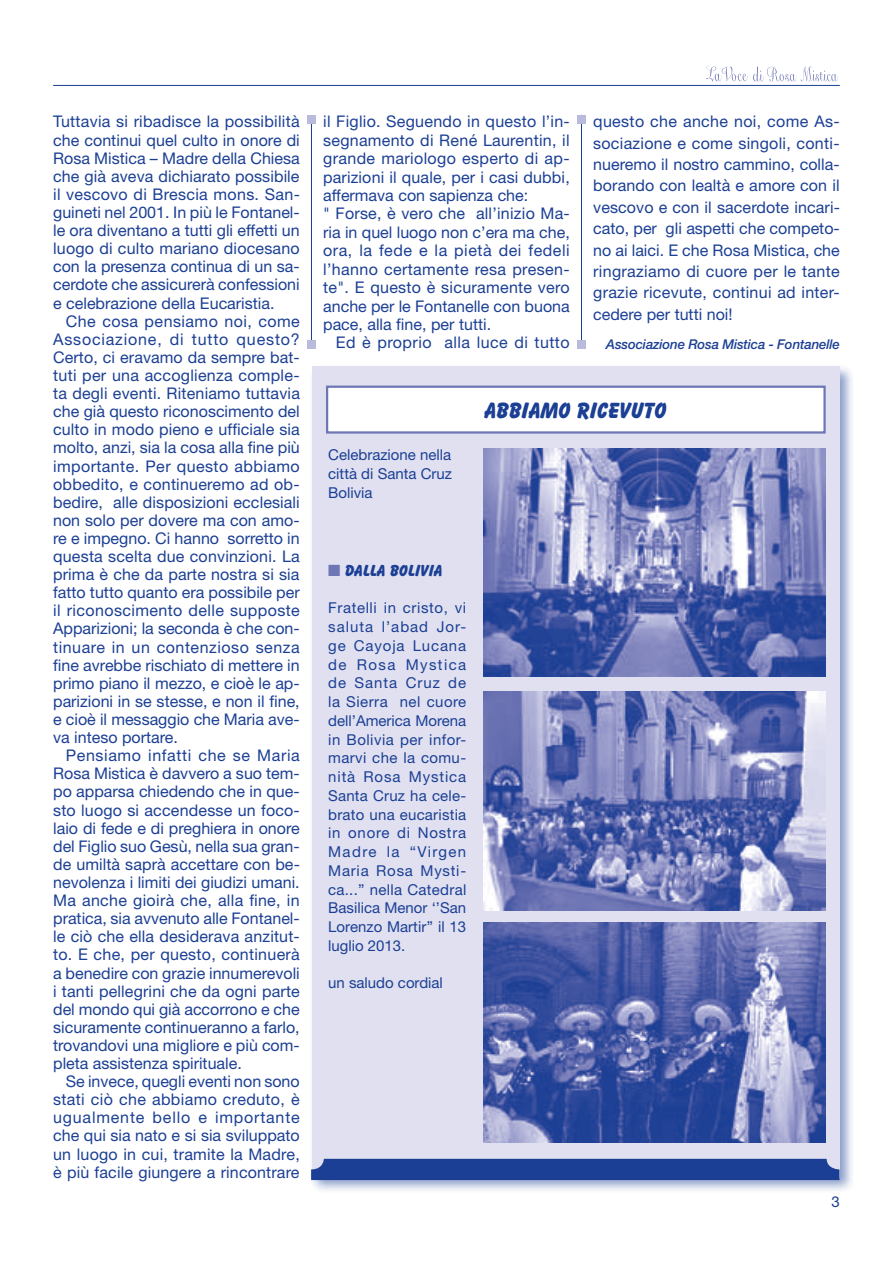
<style>
.page{position:relative;width:893px;height:1263px;background:#fff}
.page>*{position:absolute;margin:0;border:0;box-sizing:border-box;transform-origin:0 0}
.t1{font:800 22.5px "Balloon BT";color:#1b3f94}
.t2{font:800 16.2px "Balloon BT";color:#1b3f94}
.t3{font:16.05px/18.1px "Helvetica Neue";letter-spacing:.01em;color:#1b3f94;text-align:justify}
.t4{font:16.05px "Helvetica Neue";letter-spacing:.03em;color:#1b3f94}
.t5{font:15px/18.8px "Helvetica Neue";color:#1b3f94;text-align:justify}
.t6{font:italic 500 13.5px "Helvetica Neue";letter-spacing:-.01em;color:#1b3f94}
.s1{color:#6f76b5}
</style>
<div class="page">
<hr style="left:53px;top:85px;width:787px;height:1px;background:#1b3f94">
<svg style="left:706px;top:66px;width:132px;height:15px"></svg>
<hr style="left:311px;top:118px;width:1px;height:231px;background:#1b3f94">
<hr style="left:581px;top:115px;width:1px;height:234px;background:#1b3f94">
<div style="left:307px;top:115px;width:9px;height:8px;background:#b9badc"></div>
<div style="left:307px;top:340px;width:9px;height:9px;background:#b9badc"></div>
<div style="left:577px;top:115px;width:9px;height:8px;background:#b9badc"></div>
<div style="left:577px;top:340px;width:9px;height:9px;background:#b9badc"></div>
<div style="left:309px;top:363px;width:546px;height:830px;background:#1b3f94;opacity:.5"></div>
<div style="left:312px;top:366px;width:528px;height:812px;background:#e0e0f0"></div>
<div style="left:327px;top:387px;width:498px;height:45px;background:#fff"></div>
<div style="left:326px;top:386px;width:500px;height:48px;border:2px solid #6f76b5"></div>
<div style="left:311px;top:1159px;width:528px;height:21px;background:#1b3f94"></div>
<img style="left:483px;top:449px;width:343px;height:227px">
<img style="left:483px;top:691px;width:343px;height:220px">
<img style="left:483px;top:923px;width:343px;height:219px">
<p class="t3" style="left:53px;top:112px;width:248px">Tuttavia si ribadisce la possibilità che continui quel culto in onore di Rosa Mistica – Madre della Chiesa che già aveva dichiarato possibile il vescovo di Brescia mons. San&shy;guineti nel 2001. In più le Fontanel&shy;le ora diventano a tutti gli effetti un luogo di culto mariano diocesano con la presenza continua di un sa&shy;cerdote che assicurerà confessioni e celebrazione della Eucaristia.</p>
<p class="t3" style="left:53px;top:312px;width:248px;text-indent:13px">Che cosa pensiamo noi, come Associazione, di tutto questo?<br>Certo, ci eravamo da sempre bat&shy;tuti per una accoglienza comple&shy;ta degli eventi. Riteniamo tuttavia che già questo riconoscimento del culto in modo pieno e ufficiale sia molto, anzi, sia la cosa alla fine più importante. Per questo abbiamo obbedito, e continueremo ad ob&shy;bedire, alle disposizioni ecclesiali non solo per dovere ma con amo&shy;re e impegno. Ci hanno sorretto in questa scelta due convinzioni. La prima è che da parte nostra si sia fatto tutto quanto era possibile per il riconoscimento delle supposte Apparizioni; la seconda è che con&shy;tinuare in un contenzioso senza fine avrebbe rischiato di mettere in primo piano il mezzo, e cioè le ap&shy;parizioni in se stesse, e non il fine, e cioè il messaggio che Maria ave&shy;va inteso portare.</p>
<p class="t3" style="left:53px;top:746px;width:248px;text-indent:13px">Pensiamo infatti che se Maria Rosa Mistica è davvero a suo tem&shy;po apparsa chiedendo che in que&shy;sto luogo si accendesse un foco&shy;laio di fede e di preghiera in onore del Figlio suo Gesù, nella sua gran&shy;de umiltà saprà accettare con be&shy;nevolenza i limiti dei giudizi umani.<br>Ma anche gioirà che, alla fine, in pratica, sia avvenuto alle Fontanel&shy;le ciò che ella desiderava anzitut&shy;to. E che, per questo, continuerà a benedire con grazie innumerevoli i tanti pellegrini che da ogni parte del mondo qui già accorrono e che sicuramente continueranno a farlo, trovandovi una migliore e più com&shy;pleta assistenza spirituale.</p>
<p class="t3" style="left:53px;top:1072px;width:248px;text-indent:13px">Se invece, quegli eventi non sono stati ciò che abbiamo creduto, è ugualmente bello e importante che qui sia nato e si sia sviluppato un luogo in cui, tramite la Madre, è più facile giungere a rincontrare</p>
<p class="t3" style="left:323px;top:112px;width:248px;text-align:left">il Figlio. Seguendo in questo l’in&shy;segnamento di René Laurentin, il grande mariologo esperto di ap&shy;parizioni il quale, per i casi dubbi, affermava con sapienza che:<br>" Forse, è vero che all’inizio Ma&shy;ria in quel luogo non c’era ma che, ora, la fede e la pietà dei fedeli l’hanno certamente resa presen&shy;te". E questo è sicuramente vero anche per le Fontanelle con buona pace, alla fine, per tutti.</p>
<p class="t4" style="left:336px;top:333px;width:235px">Ed è proprio alla luce di tutto</p>
<p class="t3" style="left:593px;top:110px;width:248px;line-height:21.5px">questo che anche noi, come As&shy;sociazione e come singoli, conti&shy;nueremo il nostro cammino, colla&shy;borando con lealtà e amore con il vescovo e con il sacerdote incari&shy;cato, per gli aspetti che competo&shy;no ai laici. E che Rosa Mistica, che ringraziamo di cuore per le tante grazie ricevute, continui ad inter&shy;cedere per tutti noi!</p>
<p class="t6" style="left:606px;top:336px;width:235px">Associazione Rosa Mistica - Fontanelle</p>
<p class="t5" style="left:328px;top:445px;width:125px">Celebrazione nella città di Santa Cruz Bolivia</p>
<h1 class="t1" style="left:485px;top:397px;width:184px">ABBIAMO RICEVUTO</h1>
<p class="t2" style="left:328px;top:561px;width:116px"><span class="s1">■</span> DALLA BOLIVIA</p>
<p class="t5" style="left:328px;top:598px;width:140px">Fratelli in cristo, vi saluta l’abad Jor&shy;ge Cayoja Lucana de Rosa Mystica de Santa Cruz de la Sierra nel cuore dell’America Morena in Bolivia per infor&shy;marvi che la comu&shy;nità Rosa Mystica Santa Cruz ha cele&shy;brato una eucaristia in onore di Nostra Madre la “Virgen Maria Rosa Mysti&shy;ca...” nella Catedral Basilica Menor ‘’San Lorenzo Martir’’ il 13 luglio 2013.</p>
<p class="t5" style="left:328px;top:973px;width:116px">un saludo cordial</p>
<p class="t5" style="left:831px;top:1192px;width:10px">3</p>
</div>
